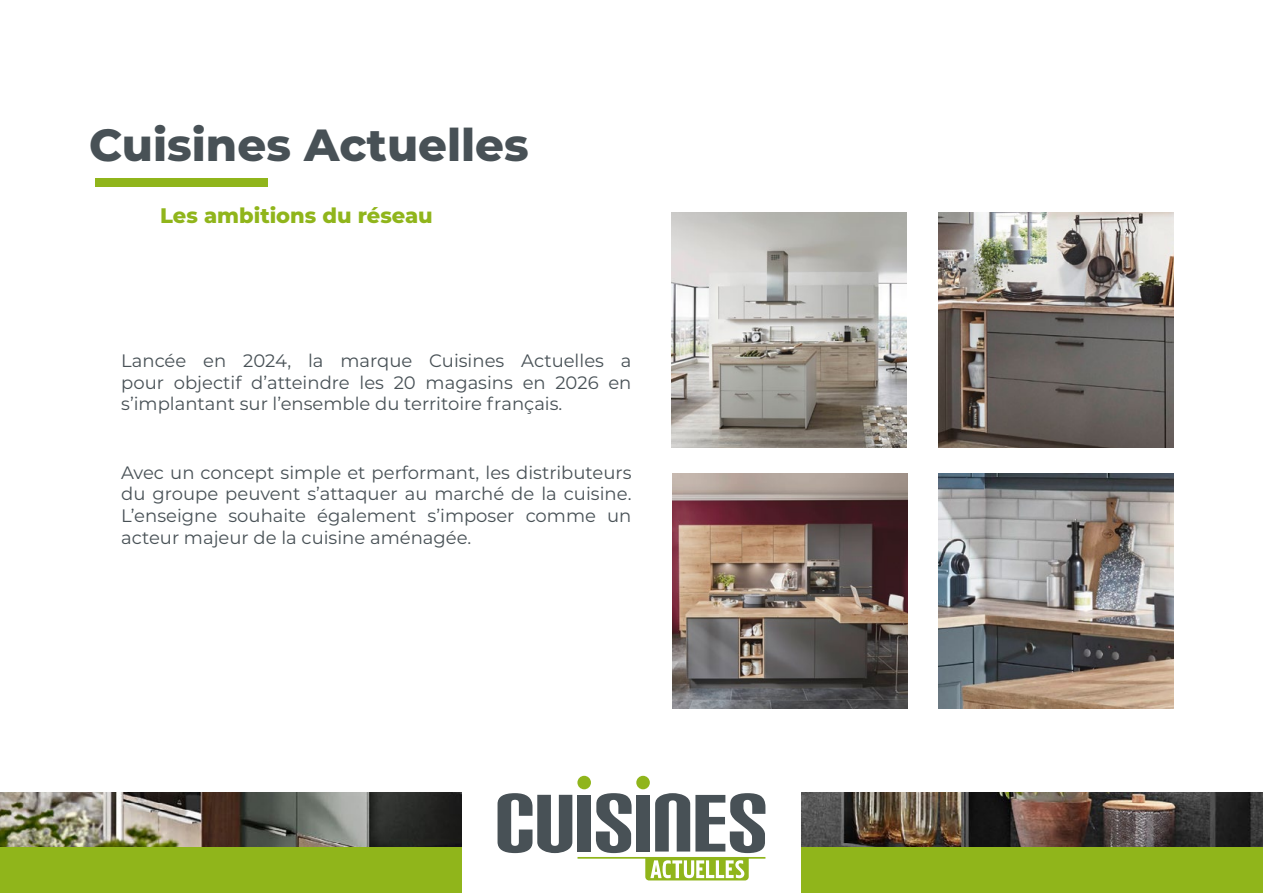
<style>
.page{position:relative;width:1263px;height:893px;background:#fff}
.page>*{position:absolute;margin:0;border:0;box-sizing:border-box;transform-origin:0 0}
.t1{font:800 45px "Montserrat";color:#485156}
.t2{font:800 21px "Montserrat";color:#90b51b}
.t3{font:18px/21.6px "Montserrat";color:#485156;text-align:justify}
</style>
<div class="page">
<img style="left:0;top:793px;width:1263px;height:55px">
<div style="left:0;top:848px;width:1263px;height:45px;background:#90b51b"></div>
<div style="left:462px;top:782px;width:338px;height:111px;background:#fff"></div>
<hr style="left:577px;top:857px;width:188px;height:2px;background:#90b51b">
<svg style="left:497px;top:793px;width:75px;height:60px"></svg>
<div style="left:577px;top:795px;width:14px;height:56px;background:#485156"></div>
<svg style="left:596px;top:793px;width:35px;height:60px"></svg>
<div style="left:636px;top:795px;width:14px;height:56px;background:#485156"></div>
<div style="left:636px;top:776px;width:14px;height:13px;background:#90b51b;border-radius:50%"></div>
<div style="left:577px;top:776px;width:14px;height:13px;background:#90b51b;border-radius:50%"></div>
<svg style="left:645px;top:793px;width:120px;height:87px"></svg>
<div style="left:96px;top:179px;width:172px;height:8px;background:#90b51b"></div>
<img style="left:938px;top:213px;width:235px;height:235px">
<img style="left:673px;top:474px;width:235px;height:234px">
<img style="left:938px;top:474px;width:235px;height:234px">
<img style="left:672px;top:213px;width:235px;height:235px">
<h1 class="t1" style="left:89px;top:112px;width:441px">Cuisines Actuelles</h1>
<p class="t2" style="left:160px;top:200px;width:274px">Les ambitions du réseau</p>
<p class="t3" style="left:121px;top:349px;width:512px">Lancée en 2024, la marque Cuisines Actuelles a pour objectif d’atteindre les 20 magasins en 2026 en s’implantant sur l’ensemble du territoire français.</p>
<p class="t3" style="left:121px;top:461px;width:512px">Avec un concept simple et performant, les distributeurs du groupe peuvent s’attaquer au marché de la cuisine.<br>L’enseigne souhaite également s’imposer comme un acteur majeur de la cuisine aménagée.</p>
</div>
